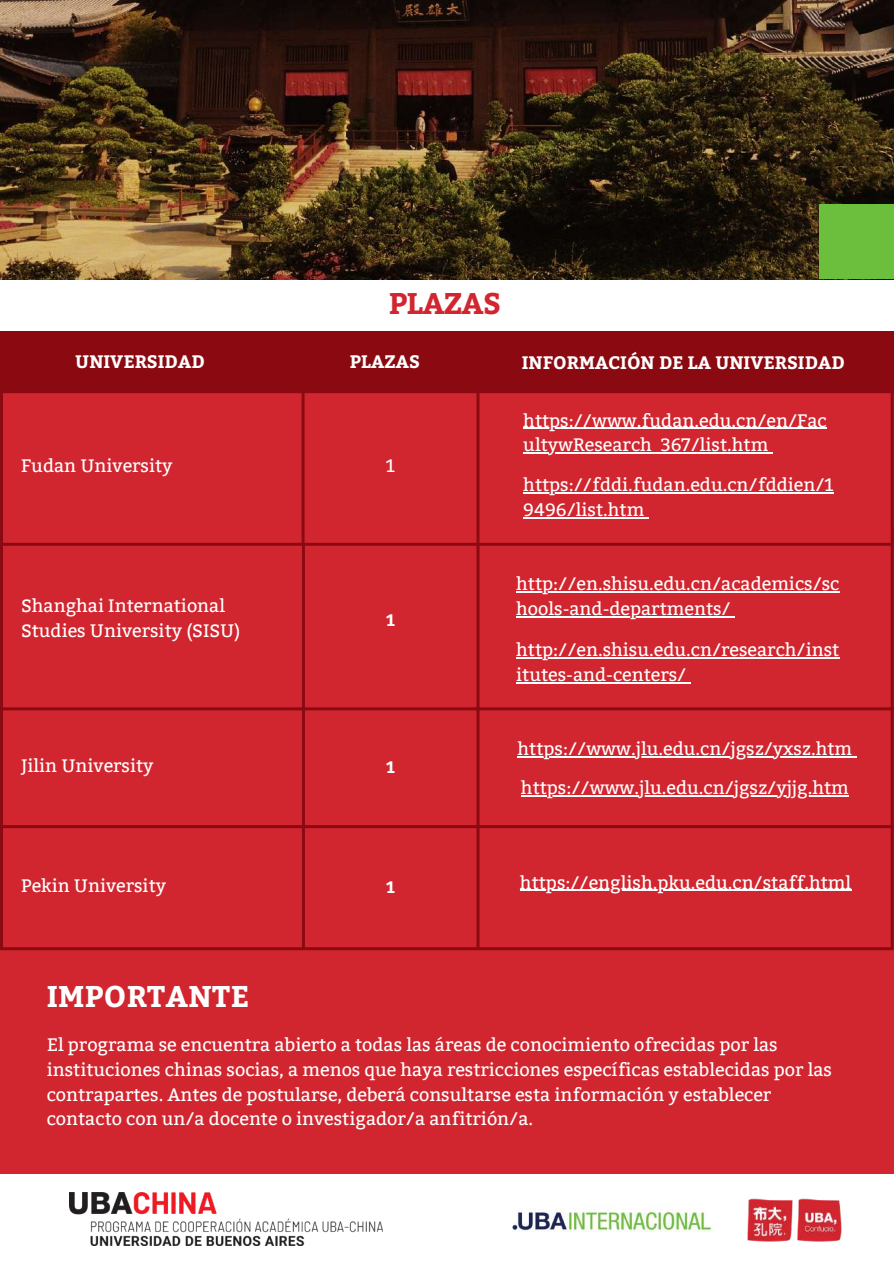
<style>
.page{position:relative;width:894px;height:1264px;background:#fff}
.page>*{position:absolute;margin:0;border:0;box-sizing:border-box;transform-origin:0 0}
.t1{font:700 29.85px "Bitter";letter-spacing:.01em;color:#fff}
.t2{font:700 29.85px "Bitter";letter-spacing:-.03em;color:#d12630}
.t3{font:18px/24.8px "Bitter";color:#fff}
.t4{font:700 18px "Bitter";color:#fff}
.t5{font:700 16.5px "Bitter";color:#fff}
</style>
<div class="page">
<div style="left:0;top:0;width:893px;height:1263px;background:#d12630"></div>
<div style="left:0;top:278px;width:893px;height:112px;background:#fff"></div>
<div style="left:0;top:331px;width:893px;height:62px;background:#8b0a12"></div>
<svg style="left:3px;top:546px;width:887px;height:401px"></svg>
<hr style="left:0;top:533px;width:3px;height:414px;background:#8b0a12">
<hr style="left:302px;top:533px;width:3px;height:414px;background:#8b0a12">
<hr style="left:476px;top:533px;width:3px;height:414px;background:#8b0a12">
<hr style="left:890px;top:533px;width:3px;height:414px;background:#8b0a12">
<hr style="left:0;top:707px;width:893px;height:3px;background:#8b0a12">
<hr style="left:0;top:825px;width:893px;height:3px;background:#8b0a12">
<hr style="left:0;top:947px;width:893px;height:3px;background:#8b0a12">
<svg style="left:3px;top:393px;width:887px;height:150px"></svg>
<hr style="left:0;top:393px;width:3px;height:150px;background:#8b0a12">
<hr style="left:301px;top:393px;width:3px;height:150px;background:#8b0a12">
<hr style="left:476px;top:393px;width:3px;height:150px;background:#8b0a12">
<hr style="left:890px;top:393px;width:3px;height:150px;background:#8b0a12">
<hr style="left:0;top:543px;width:893px;height:3px;background:#8b0a12">
<div style="left:0;top:1174px;width:893px;height:89px;background:#fff"></div>
<img style="left:69px;top:1192px;width:313px;height:52px">
<img style="left:512px;top:1209px;width:201px;height:23px">
<img style="left:747px;top:1198px;width:95px;height:44px">
<img style="left:0;top:0;width:893px;height:279px">
<hr style="left:523px;top:427px;width:303px;height:2px;background:#fff">
<hr style="left:523px;top:452px;width:245px;height:1px;background:#fff">
<hr style="left:523px;top:492px;width:310px;height:2px;background:#fff">
<hr style="left:523px;top:517px;width:121px;height:1px;background:#fff">
<hr style="left:516px;top:591px;width:323px;height:1px;background:#fff">
<hr style="left:516px;top:616px;width:214px;height:1px;background:#fff">
<hr style="left:516px;top:657px;width:323px;height:1px;background:#fff">
<hr style="left:516px;top:682px;width:170px;height:1px;background:#fff">
<hr style="left:517px;top:756px;width:335px;height:1px;background:#fff">
<hr style="left:521px;top:795px;width:327px;height:1px;background:#fff">
<div style="left:818px;top:204px;width:75px;height:75px;background:#6cbf3c"></div>
<hr style="left:520px;top:889px;width:331px;height:1px;background:#fff">
<h1 class="t2" style="left:389px;top:282px;width:114px">PLAZAS</h1>
<p class="t4" style="left:75px;top:349px;width:131px">UNIVERSIDAD</p>
<p class="t4" style="left:349px;top:348px;width:72px">PLAZAS</p>
<p class="t4" style="left:521px;top:349px;width:324px">INFORMACIÓN DE LA UNIVERSIDAD</p>
<p class="t3" style="left:21px;top:453px;width:153px">Fudan University</p>
<p class="t3" style="left:386px;top:453px;width:11px">1</p>
<p class="t3" style="left:21px;top:593px;width:221px">Shanghai International<br>Studies University (SISU)</p>
<p class="t5" style="left:386px;top:608px;width:10px">1</p>
<p class="t3" style="left:21px;top:754px;width:134px">Jilin University</p>
<p class="t5" style="left:386px;top:755px;width:10px">1</p>
<p class="t3" style="left:21px;top:873px;width:147px">Pekin University</p>
<p class="t5" style="left:386px;top:875px;width:10px">1</p>
<h1 class="t1" style="left:47px;top:973px;width:204px">IMPORTANTE</h1>
<p class="t3" style="left:523px;top:408px;width:305px">https://www.fudan.edu.cn/en/Fac ultywResearch_367/list.htm</p>
<p class="t3" style="left:523px;top:473px;width:312px">https://fddi.fudan.edu.cn/fddien/1<br>9496/list.htm</p>
<p class="t3" style="left:516px;top:571px;width:324px">http://en.shisu.edu.cn/academics/sc hools-and-departments/</p>
<p class="t3" style="left:516px;top:638px;width:324px">http://en.shisu.edu.cn/research/inst itutes-and-centers/</p>
<p class="t3" style="left:517px;top:729px;width:336px;line-height:39.2px">https://www.jlu.edu.cn/jgsz/yxsz.htm https://www.jlu.edu.cn/jgsz/yjjg.htm</p>
<p class="t3" style="left:520px;top:870px;width:333px">https://english.pku.edu.cn/staff.html</p>
<p class="t3" style="left:47px;top:1032px;width:786px">El programa se encuentra abierto a todas las áreas de conocimiento ofrecidas por las instituciones chinas socias, a menos que haya restricciones específicas establecidas por las contrapartes. Antes de postularse, deberá consultarse esta información y establecer contacto con un/a docente o investigador/a anfitrión/a.</p>
</div>
